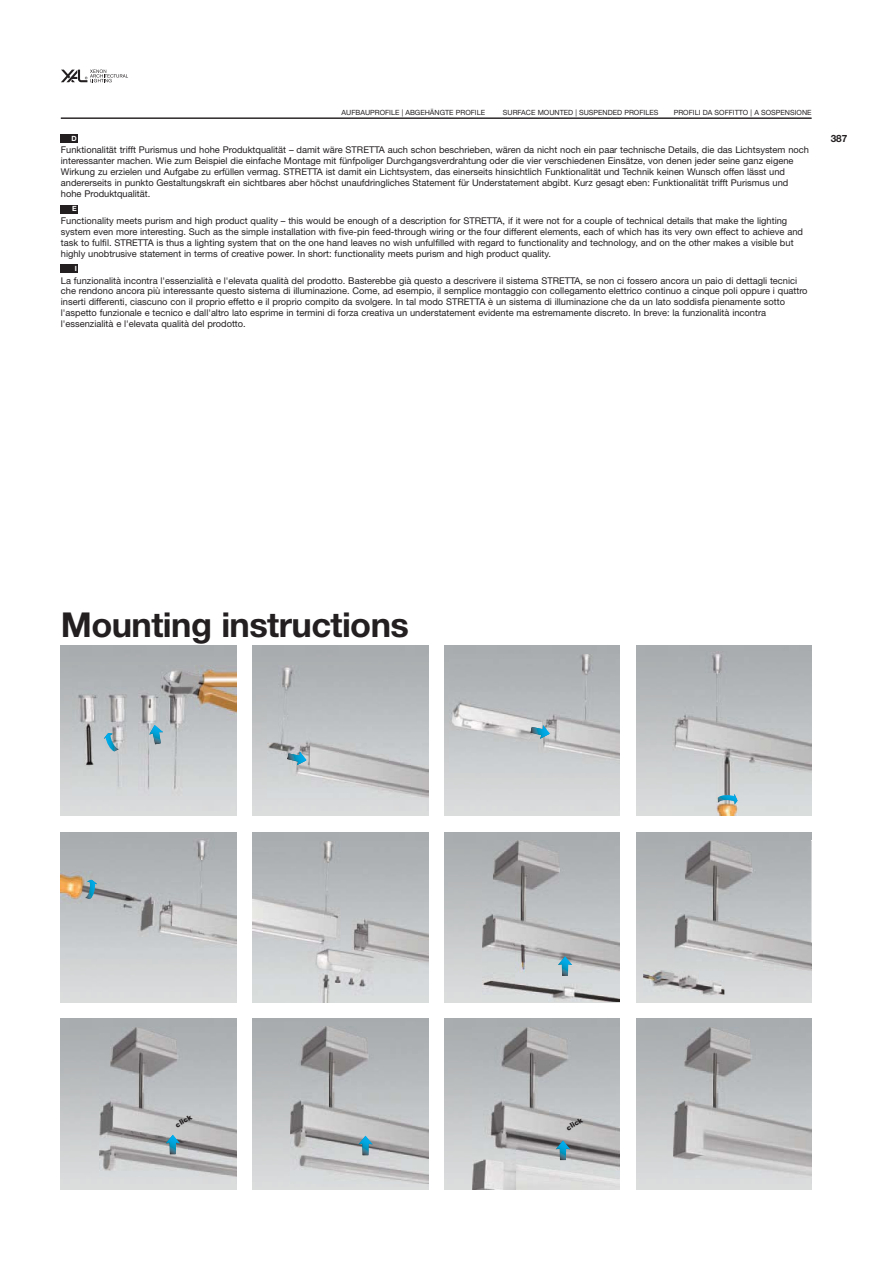
<style>
.page{position:relative;width:893px;height:1263px;background:#fff}
.page>*{position:absolute;margin:0;border:0;box-sizing:border-box;transform-origin:0 0}
.t1{font:700 34.35px "Helvetica Neue LT Std";letter-spacing:-.015em;color:#231f20}
.t2{font:700 10.05px "Helvetica Neue LT Std";color:#231f20}
.t3{font:9.3px/10.9px "Helvetica Neue LT Std";color:#231f20}
.t4{font:7.2px "Helvetica Neue LT Std";color:#231f20}
.t5{font:900 7.2px "Helvetica Neue LT Std";color:#231f20}
.t6{font:700 7.2px "Helvetica Neue LT Std";color:#fff}
</style>
<div class="page">
<div style="left:61px;top:265px;width:17px;height:8px;background:#231f20"></div>
<div style="left:61px;top:205px;width:17px;height:8px;background:#231f20"></div>
<div style="left:61px;top:134px;width:17px;height:9px;background:#231f20"></div>
<svg style="left:61px;top:70px;width:67px;height:12px"></svg>
<hr style="left:61px;top:118px;width:750px;height:1px;background:#231f20">
<img style="left:73px;top:666px;width:163px;height:129px">
<div style="left:253px;top:646px;width:175px;height:170px;background:linear-gradient(to bottom,#a6a9ac,#dcdede)"></div>
<div style="left:444px;top:646px;width:176px;height:170px;background:linear-gradient(to bottom,#a6a9ac,#dcdede)"></div>
<div style="left:636px;top:646px;width:175px;height:170px;background:linear-gradient(to bottom,#a6a9ac,#dcdede)"></div>
<img style="left:428px;top:666px;width:1px;height:132px">
<img style="left:267px;top:666px;width:161px;height:132px">
<img style="left:450px;top:654px;width:170px;height:118px">
<img style="left:672px;top:651px;width:139px;height:164px">
<img style="left:61px;top:838px;width:175px;height:121px">
<div style="left:253px;top:832px;width:175px;height:171px;background:#a9acae"></div>
<div style="left:444px;top:832px;width:176px;height:171px;background:linear-gradient(to bottom,#a6a9ac,#dddedf)"></div>
<div style="left:636px;top:832px;width:175px;height:171px;background:linear-gradient(to bottom,#a6a9ac,#dcdede)"></div>
<img style="left:428px;top:841px;width:1px;height:162px">
<img style="left:253px;top:841px;width:175px;height:162px">
<img style="left:482px;top:840px;width:137px;height:162px">
<img style="left:811px;top:841px;width:1px;height:130px">
<img style="left:675px;top:841px;width:136px;height:130px">
<div style="left:61px;top:1019px;width:175px;height:170px;background:linear-gradient(to bottom,#a6aaac,#dcddde)"></div>
<img style="left:100px;top:1028px;width:136px;height:148px">
<div style="left:253px;top:1019px;width:175px;height:170px;background:linear-gradient(to bottom,#a5a9ab,#dbddde)"></div>
<div style="left:444px;top:1019px;width:176px;height:170px;background:linear-gradient(to bottom,#a6a9ac,#dcdede)"></div>
<div style="left:636px;top:1019px;width:175px;height:170px;background:linear-gradient(to bottom,#a6a9ac,#dcdede)"></div>
<img style="left:291px;top:1027px;width:137px;height:156px">
<img style="left:472px;top:1189px;width:148px;height:1px">
<img style="left:472px;top:1028px;width:148px;height:161px">
<img style="left:811px;top:1027px;width:1px;height:151px">
<img style="left:674px;top:1027px;width:137px;height:151px">
<img style="left:643px;top:970px;width:81px;height:25px">
<img style="left:675px;top:970px;width:49px;height:1px">
<svg style="left:104px;top:733px;width:15px;height:19px"></svg>
<svg style="left:149px;top:725px;width:14px;height:20px"></svg>
<svg style="left:287px;top:752px;width:20px;height:13px"></svg>
<svg style="left:530px;top:725px;width:20px;height:14px"></svg>
<svg style="left:718px;top:794px;width:19px;height:10px"></svg>
<svg style="left:85px;top:879px;width:12px;height:20px"></svg>
<svg style="left:558px;top:956px;width:14px;height:20px"></svg>
<svg style="left:166px;top:1135px;width:14px;height:19px"></svg>
<svg style="left:358px;top:1136px;width:15px;height:19px"></svg>
<svg style="left:556px;top:1140px;width:14px;height:20px"></svg>
<p class="t4" style="left:342px;top:110px;width:145px">AUFBAUPROFILE | ABGEHÄNGTE PROFILE</p>
<p class="t4" style="left:503px;top:110px;width:157px">SURFACE MOUNTED | SUSPENDED PROFILES</p>
<p class="t4" style="left:674px;top:110px;width:139px">PROFILI DA SOFFITTO | A SOSPENSIONE</p>
<p class="t6" style="left:72px;top:134px;width:7px">D</p>
<p class="t2" style="left:831px;top:132px;width:18px">387</p>
<p class="t3" style="left:61px;top:145px;width:750px">Funktionalität trifft Purismus und hohe Produktqualität – damit wäre STRETTA auch schon beschrieben, wären da nicht noch ein paar technische Details, die das Lichtsystem noch interessanter machen. Wie zum Beispiel die einfache Montage mit fünfpoliger Durchgangsverdrahtung oder die vier verschiedenen Einsätze, von denen jeder seine ganz eigene Wirkung zu erzielen und Aufgabe zu erfüllen vermag. STRETTA ist damit ein Lichtsystem, das einerseits hinsichtlich Funktionalität und Technik keinen Wunsch offen lässt und andererseits in punkto Gestaltungskraft ein sichtbares aber höchst unaufdringliches Statement für Understatement abgibt. Kurz gesagt eben: Funktionalität trifft Purismus und hohe Produktqualität.</p>
<p class="t3" style="left:61px;top:216px;width:744px">Functionality meets purism and high product quality – this would be enough of a description for STRETTA, if it were not for a couple of technical details that make the lighting system even more interesting. Such as the simple installation with five-pin feed-through wiring or the four different elements, each of which has its very own effect to achieve and task to fulfil. STRETTA is thus a lighting system that on the one hand leaves no wish unfulfilled with regard to functionality and technology, and on the other makes a visible but highly unobtrusive statement in terms of creative power. In short: functionality meets purism and high product quality.</p>
<p class="t3" style="left:61px;top:275px;width:748px">La funzionalità incontra l'essenzialità e l'elevata qualità del prodotto. Basterebbe già questo a descrivere il sistema STRETTA, se non ci fossero ancora un paio di dettagli tecnici che rendono ancora più interessante questo sistema di illuminazione. Come, ad esempio, il semplice montaggio con collegamento elettrico continuo a cinque poli oppure i quattro inserti differenti, ciascuno con il proprio effetto e il proprio compito da svolgere. In tal modo STRETTA è un sistema di illuminazione che da un lato soddisfa pienamente sotto l'aspetto funzionale e tecnico e dall'altro lato esprime in termini di forza creativa un understatement evidente ma estremamente discreto. In breve: la funzionalità incontra l'essenzialità e l'elevata qualità del prodotto.</p>
<p class="t6" style="left:72px;top:205px;width:6px">E</p>
<p class="t6" style="left:75px;top:264px;width:4px">I</p>
<h1 class="t1" style="left:61px;top:606px;width:350px">Mounting instructions</h1>
<p class="t5" style="left:174px;top:1122px;width:19px;rotate:-30deg">click</p>
<p class="t5" style="left:565px;top:1125px;width:19px;rotate:-30deg">click</p>
</div>
